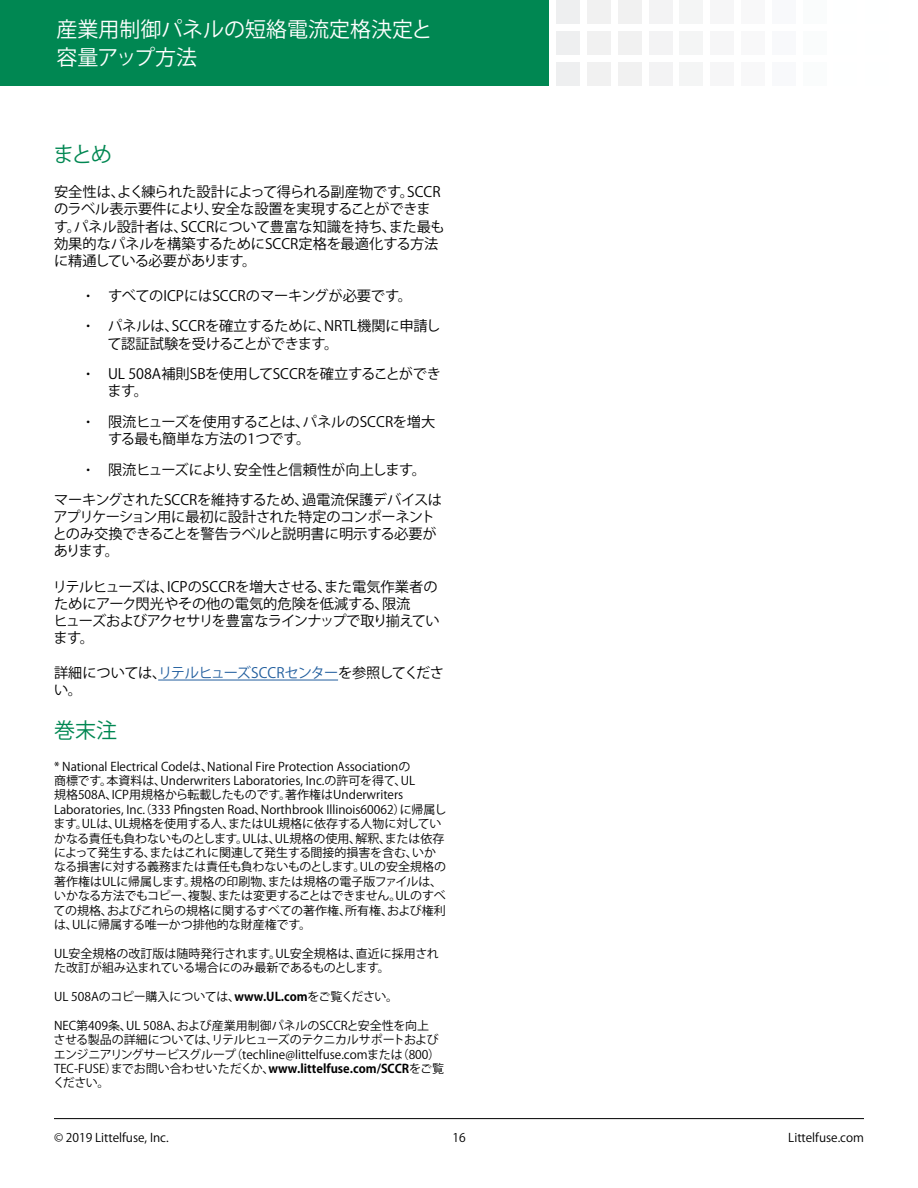
<style>
.page{position:relative;width:918px;height:1188px;background:#fff}
.page>*{position:absolute;margin:0;border:0;box-sizing:border-box;transform-origin:0 0}
.t1{font:21px/28.5px "Koz Go Pr 6 N";color:#fff}
.Heading_1{font:21px "Koz Go Pr 6 N";color:#008752}
.Header{font:21px "Koz Go Pr 6 N";color:#008752}
.Body{font:14.25px/17.1px "Koz Go Pr 6 N";letter-spacing:-.01em;color:#000}
.Body-2{font:14.25px/17.1px "Koz Go Pr 6 N";letter-spacing:-.03em;color:#000}
.t2{font:12px/14.4px "Koz Go Pr 6 N";color:#000}
.s1{font-family:"MS Mincho"}
.s2{color:#215e9e}
.s3{font-weight:700}
</style>
<div class="page">
<div style="left:556px;top:0;width:24px;height:24px;background:#eeeff0"></div>
<div style="left:587px;top:0;width:24px;height:24px;background:#f1f1f1"></div>
<div style="left:556px;top:31px;width:24px;height:24px;background:#eeeff0"></div>
<div style="left:587px;top:31px;width:24px;height:24px;background:#f1f1f1"></div>
<div style="left:556px;top:62px;width:24px;height:23px;background:#eeeff0"></div>
<div style="left:587px;top:62px;width:24px;height:23px;background:#f1f1f1"></div>
<div style="left:618px;top:0;width:24px;height:24px;background:#f1f1f1"></div>
<div style="left:618px;top:31px;width:24px;height:24px;background:#f1f1f1"></div>
<div style="left:649px;top:31px;width:23px;height:24px;background:#f3f3f4"></div>
<div style="left:618px;top:62px;width:24px;height:23px;background:#f1f1f1"></div>
<div style="left:649px;top:62px;width:23px;height:23px;background:#f3f3f4"></div>
<div style="left:680px;top:0;width:23px;height:24px;background:#f4f5f5"></div>
<div style="left:710px;top:0;width:24px;height:24px;background:#f6f6f7"></div>
<div style="left:680px;top:31px;width:23px;height:24px;background:#f4f5f5"></div>
<div style="left:710px;top:31px;width:24px;height:24px;background:#f6f6f7"></div>
<div style="left:680px;top:62px;width:23px;height:23px;background:#f4f5f5"></div>
<div style="left:710px;top:62px;width:24px;height:23px;background:#f6f6f7"></div>
<div style="left:741px;top:0;width:24px;height:24px;background:#f8f8f9"></div>
<div style="left:772px;top:0;width:23px;height:24px;background:#f8f9fb"></div>
<div style="left:741px;top:31px;width:24px;height:24px;background:#f8f8f9"></div>
<div style="left:772px;top:31px;width:23px;height:24px;background:#f8f9fb"></div>
<div style="left:741px;top:62px;width:24px;height:23px;background:#f8f8f9"></div>
<div style="left:772px;top:62px;width:23px;height:23px;background:#f8f9fb"></div>
<div style="left:803px;top:0;width:23px;height:24px;background:#fafcfc"></div>
<div style="left:803px;top:31px;width:23px;height:24px;background:#fafcfc"></div>
<div style="left:803px;top:62px;width:23px;height:23px;background:#fafcfc"></div>
<div style="left:0;top:0;width:549px;height:85px;background:#008752"></div>
<div style="left:649px;top:0;width:23px;height:24px;background:#f3f3f4"></div>
<hr style="left:54px;top:1118px;width:810px;height:1px;background:#000">
<hr style="left:158px;top:680px;width:180px;height:1px;background:#215e9e">
<h1 class="t1" style="left:56px;top:15px;width:378px">産業用制御パネルの短絡電流定格決定と容量アップ方法</h1>
<p class="Heading_1" style="left:53px;top:143px;width:60px">まとめ</p>
<p class="Body" style="left:54px;top:184px;width:392px">安全性は、よく練られた設計によって得られる副産物です。SCCRのラベル表示要件により、安全な設置を実現することができます。パネル設計者は、SCCRについて豊富な知識を持ち、また最も効果的なパネルを構築するためにSCCR定格を最適化する方法に精通している必要があります。</p>
<p class="Body" style="left:81px;top:287px;width:332px"><span class="s1">・</span> すべてのICPにはSCCRのマーキングが必要です。</p>
<p class="Body" style="left:108px;top:318px;width:334px;text-indent:-27px"><span class="s1">・</span> パネルは、SCCRを確立するために、NRTL機関に申請して認証試験を受けることができます。</p>
<p class="Body" style="left:107px;top:366px;width:335px;text-indent:-26px"><span class="s1">・</span> UL 508A補則SBを使用してSCCRを確立することができます。</p>
<p class="Body" style="left:108px;top:413px;width:329px;text-indent:-27px"><span class="s1">・</span> 限流ヒューズを使用することは、パネルのSCCRを増大する最も簡単な方法の1つです。</p>
<p class="Body" style="left:81px;top:461px;width:347px"><span class="s1">・</span> 限流ヒューズにより、安全性と信頼性が向上します。</p>
<p class="Body" style="left:53px;top:492px;width:391px">マーキングされたSCCRを維持するため、過電流保護デバイスはアプリケーション用に最初に設計された特定のコンポーネントとのみ交換できることを警告ラベルと説明書に明示する必要があります。</p>
<p class="Body" style="left:53px;top:578px;width:389px">リテルヒューズは、ICPのSCCRを増大させる、また電気作業者のためにアーク閃光やその他の電気的危険を低減する、限流<br>ヒューズおよびアクセサリを豊富なラインナップで取り揃えています。</p>
<p class="Body-2" style="left:54px;top:664px;width:392px">詳細については、<span class="s2">リテルヒューズSCCRセンター</span>を参照してください。</p>
<p class="Header" style="left:54px;top:719px;width:64px">巻末注</p>
<p class="t2" style="left:54px;top:759px;width:394px">* National Electrical Codeは、National Fire Protection Associationの<br>商標です。本資料は、Underwriters Laboratories, Inc.の許可を得て、UL<br>規格508A、ICP用規格から転載したものです。著作権はUnderwriters Laboratories, Inc.（333 Pfingsten Road、Northbrook Illinois60062）に帰属します。ULは、UL規格を使用する人、またはUL規格に依存する人物に対していかなる責任も負わないものとします。ULは、UL規格の使用、解釈、または依存によって発生する、またはこれに関連して発生する間接的損害を含む、いかなる損害に対する義務または責任も負わないものとします。ULの安全規格の著作権はULに帰属します。規格の印刷物、または規格の電子版ファイルは、いかなる方法でもコピー、複製、または変更することはできません。ULのすべての規格、およびこれらの規格に関するすべての著作権、所有権、および権利は、ULに帰属する唯一かつ排他的な財産権です。</p>
<p class="t2" style="left:54px;top:947px;width:386px">UL安全規格の改訂版は随時発行されます。UL安全規格は、直近に採用された改訂が組み込まれている場合にのみ最新であるものとします。</p>
<p class="t2" style="left:54px;top:990px;width:346px">UL 508Aのコピー購入については、<span class="s3">www.UL.com</span>をご覧ください。</p>
<p class="t2" style="left:53px;top:1019px;width:393px">NEC第409条、UL 508A、および産業用制御パネルのSCCRと安全性を向上<br>させる製品の詳細については、リテルヒューズのテクニカルサポートおよびエンジニアリングサービスグループ（techline@littelfuse.comまたは（800）TEC-FUSE）までお問い合わせいただくか、<span class="s3">www.littelfuse.com/SCCR</span>をご覧ください。</p>
<p class="t2" style="left:54px;top:1131px;width:116px">© 2019 Littelfuse, Inc.</p>
<p class="t2" style="left:452px;top:1131px;width:15px">16</p>
<p class="t2" style="left:788px;top:1131px;width:77px">Littelfuse.com</p>
</div>
